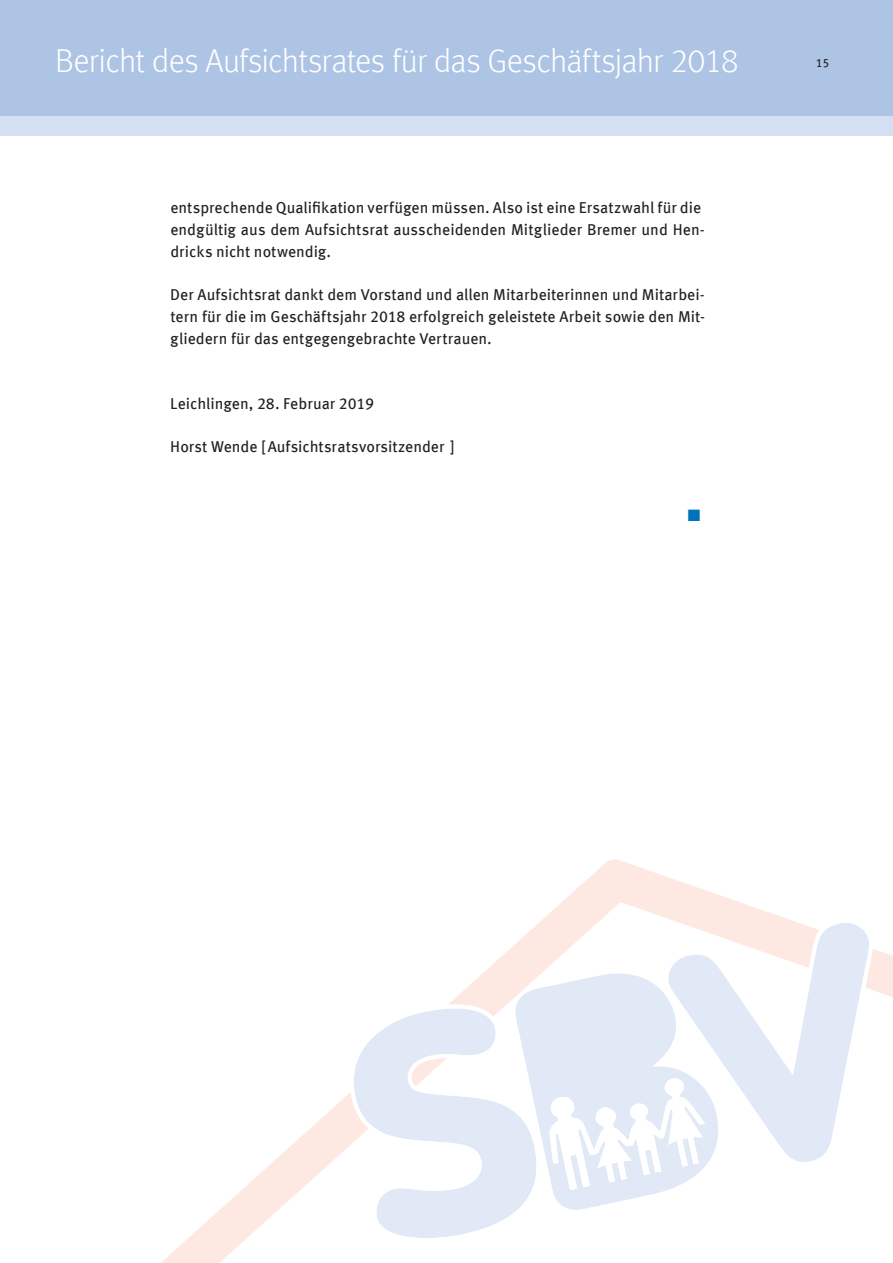
<style>
.page{position:relative;width:893px;height:1263px;background:#fff}
.page>*{position:absolute;margin:0;border:0;box-sizing:border-box;transform-origin:0 0}
.t1{font:300 33px "Meta Offc";letter-spacing:-.025em;color:#fff}
.t2{font:16.5px "Zapf Dingbats ITC";color:#0071bb}
.t3{font:15.75px/21.8px "Meta Offc";color:#231f20}
.t4{font:12px "Meta Offc";color:#231f20}
</style>
<div class="page">
<svg style="left:161px;top:859px;width:732px;height:404px"></svg>
<svg style="left:663px;top:919px;width:210px;height:247px"></svg>
<svg style="left:510px;top:969px;width:213px;height:245px;fill:#e1e9f6"></svg>
<svg style="left:349px;top:1004px;width:192px;height:238px;fill:#e1e9f6"></svg>
<svg style="left:549px;top:1078px;width:156px;height:112px"></svg>
<div style="left:0;top:0;width:893px;height:117px;background:#aec4e5"></div>
<div style="left:0;top:117px;width:893px;height:19px;background:#d4dff1"></div>
<h1 class="t1" style="left:55px;top:41px;width:685px">Bericht des Aufsichtsrates für das Geschäftsjahr 2018</h1>
<p class="t4" style="left:816px;top:55px;width:15px">15</p>
<p class="t3" style="left:170px;top:197px;width:536px">entsprechende Qualifikation verfügen müssen. Also ist eine Ersatzwahl für die endgültig aus dem Aufsichtsrat ausscheidenden Mitglieder Bremer und Hen&shy;dricks nicht notwendig.</p>
<p class="t3" style="left:170px;top:284px;width:536px;text-align:justify">Der Aufsichtsrat dankt dem Vorstand und allen Mitarbeiterinnen und Mitarbei&shy;tern für die im Geschäftsjahr 2018 erfolgreich geleistete Arbeit sowie den Mit&shy;gliedern für das entgegengebrachte Vertrauen.</p>
<p class="t3" style="left:170px;top:393px;width:205px">Leichlingen, 28. Februar 2019</p>
<p class="t3" style="left:170px;top:436px;width:286px">Horst Wende [ Aufsichtsratsvorsitzender ]</p>
<p class="t2" style="left:688px;top:508px;width:14px">■</p>
</div>
